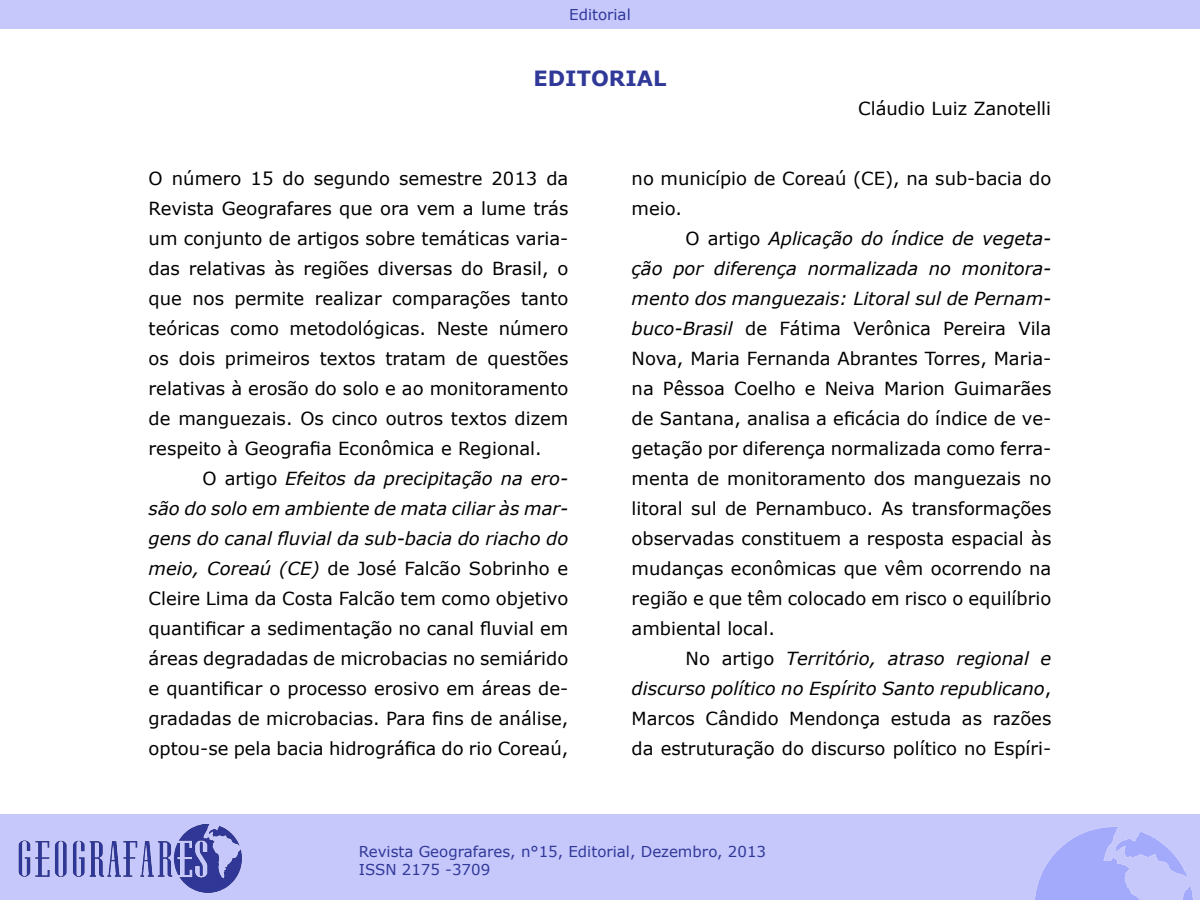
<style>
.page{position:relative;width:1200px;height:900px;background:#fff}
.page>*{position:absolute;margin:0;border:0;box-sizing:border-box;transform-origin:0 0}
.t1{font:700 21px "Verdana";color:#303898}
.t2{font:18px/30px "Verdana";color:#000;text-align:justify}
.t3{font:15px/18px "Verdana";color:#303898}
.s1{font-style:italic}
</style>
<div class="page">
<div style="left:0;top:814px;width:1200px;height:86px;background:#c6c8fb"></div>
<img style="left:1035px;top:827px;width:158px;height:73px">
<div style="left:0;top:0;width:1200px;height:28px;background:#c6c8fb"></div>
<img style="left:18px;top:824px;width:224px;height:69px">
<p class="t3" style="left:569px;top:5px;width:63px">Editorial</p>
<p class="t1" style="left:534px;top:63px;width:134px">EDITORIAL</p>
<p class="t2" style="left:858px;top:93px;width:194px">Cláudio Luiz Zanotelli</p>
<p class="t2" style="left:149px;top:163px;width:421px">O número 15 do segundo semestre 2013 da Revista Geografares que ora vem a lume trás um conjunto de artigos sobre temáticas varia&shy;das relativas às regiões diversas do Brasil, o que nos permite realizar comparações tanto teóricas como metodológicas. Neste número os dois primeiros textos tratam de questões relativas à erosão do solo e ao monitoramento de manguezais. Os cinco outros textos dizem respeito à Geografia Econômica e Regional.</p>
<p class="t2" style="left:149px;top:463px;width:421px;text-indent:54px">O artigo <span class="s1">Efeitos da precipitação na ero&shy;são do solo em ambiente de mata ciliar às mar&shy;gens do canal fluvial da sub-bacia do riacho do meio, Coreaú (CE)</span> de José Falcão Sobrinho e Cleire Lima da Costa Falcão tem como objetivo quantificar a sedimentação no canal fluvial em áreas degradadas de microbacias no semiárido e quantificar o processo erosivo em áreas de&shy;gradadas de microbacias. Para fins de análise, optou-se pela bacia hidrográfica do rio Coreaú,</p>
<p class="t2" style="left:632px;top:163px;width:421px">no município de Coreaú (CE), na sub-bacia do meio.</p>
<p class="t2" style="left:632px;top:223px;width:421px;text-indent:54px">O artigo <span class="s1">Aplicação do índice de vegeta&shy;ção por diferença normalizada no monitora&shy;mento dos manguezais: Litoral sul de Pernam&shy;buco-Brasil</span> de Fátima Verônica Pereira Vila Nova, Maria Fernanda Abrantes Torres, Maria&shy;na Pêssoa Coelho e Neiva Marion Guimarães de Santana, analisa a eficácia do índice de ve&shy;getação por diferença normalizada como ferra&shy;menta de monitoramento dos manguezais no litoral sul de Pernambuco. As transformações observadas constituem a resposta espacial às mudanças econômicas que vêm ocorrendo na região e que têm colocado em risco o equilíbrio ambiental local.</p>
<p class="t2" style="left:632px;top:643px;width:421px;text-indent:54px">No artigo <span class="s1">Território, atraso regional e discurso político no Espírito Santo republicano</span>, Marcos Cândido Mendonça estuda as razões da estruturação do discurso político no Espíri-</p>
<p class="t3" style="left:359px;top:843px;width:409px">Revista Geografares, n°15, Editorial, Dezembro, 2013<br>ISSN 2175 -3709</p>
</div>
